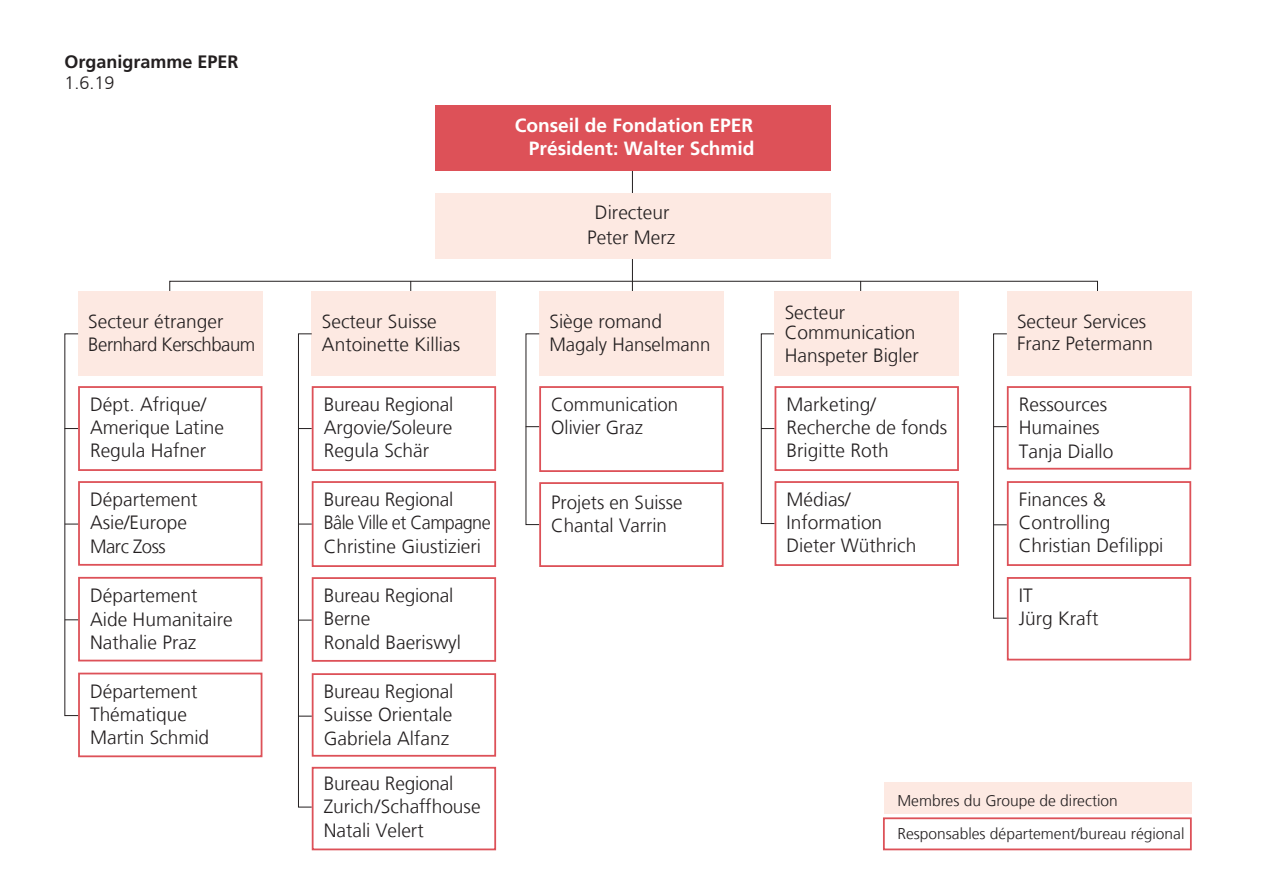
<style>
.page{position:relative;width:1263px;height:893px;background:#fff}
.page>*{position:absolute;margin:0;border:0;box-sizing:border-box;transform-origin:0 0}
.t1{font:300 19.2px/23px "Frutiger LT Com";color:#231f20}
.t2{font:700 19.2px/23px "Frutiger LT Com";color:#fff;text-align:right}
.t3{font:300 19.2px/23px "Frutiger LT Com";letter-spacing:-.025em;color:#231f20}
.t4{font:700 18px "Frutiger LT Com";color:#231f20}
.t5{font:300 18px "Frutiger LT Com";color:#231f20}
.t6{font:300 15.6px/33px "Frutiger LT Com";color:#231f20}
</style>
<div class="page">
<div style="left:884px;top:783px;width:307px;height:31px;background:#fde9e2"></div>
<div style="left:883px;top:817px;width:309px;height:33px;border:2px solid #dd5158"></div>
<div style="left:169px;top:281px;width:929px;height:14px;border:1px solid #231f20"></div>
<hr style="left:632px;top:128px;width:1px;height:153px;background:#231f20">
<div style="left:435px;top:193px;width:396px;height:65px;background:#fde9e2"></div>
<div style="left:435px;top:105px;width:396px;height:65px;background:#dd5158"></div>
<div style="left:1007px;top:291px;width:184px;height:85px;background:#fde9e2"></div>
<svg style="left:993px;top:333px;width:14px;height:286px"></svg>
<div style="left:1007px;top:386px;width:184px;height:84px;border:2px solid #dd5158"></div>
<div style="left:1007px;top:577px;width:184px;height:83px;border:2px solid #dd5158"></div>
<div style="left:761px;top:334px;width:14px;height:190px;border:1px solid #231f20"></div>
<div style="left:774px;top:291px;width:185px;height:85px;background:#fde9e2"></div>
<div style="left:774px;top:386px;width:185px;height:85px;border:2px solid #dd5158"></div>
<div style="left:774px;top:481px;width:185px;height:85px;border:2px solid #dd5158"></div>
<div style="left:1007px;top:481px;width:184px;height:85px;border:2px solid #dd5158"></div>
<div style="left:539px;top:291px;width:185px;height:85px;background:#fde9e2"></div>
<div style="left:539px;top:386px;width:185px;height:86px;border:2px solid #dd5158"></div>
<div style="left:539px;top:482px;width:185px;height:85px;border:2px solid #dd5158"></div>
<div style="left:312px;top:291px;width:184px;height:85px;background:#fde9e2"></div>
<div style="left:298px;top:334px;width:14px;height:473px;border:1px solid #231f20"></div>
<div style="left:312px;top:386px;width:184px;height:85px;border:2px solid #dd5158"></div>
<div style="left:312px;top:481px;width:184px;height:86px;border:2px solid #dd5158"></div>
<svg style="left:298px;top:524px;width:14px;height:1px"></svg>
<div style="left:312px;top:577px;width:184px;height:85px;border:2px solid #dd5158"></div>
<div style="left:312px;top:673px;width:184px;height:84px;border:2px solid #dd5158"></div>
<div style="left:312px;top:767px;width:184px;height:83px;border:2px solid #dd5158"></div>
<svg style="left:298px;top:620px;width:14px;height:1px"></svg>
<svg style="left:298px;top:716px;width:14px;height:1px"></svg>
<div style="left:78px;top:291px;width:184px;height:85px;background:#fde9e2"></div>
<div style="left:78px;top:386px;width:184px;height:85px;border:2px solid #dd5158"></div>
<div style="left:78px;top:481px;width:184px;height:85px;border:2px solid #dd5158"></div>
<div style="left:78px;top:577px;width:184px;height:84px;border:2px solid #dd5158"></div>
<div style="left:78px;top:673px;width:184px;height:84px;border:2px solid #dd5158"></div>
<svg style="left:65px;top:333px;width:14px;height:384px"></svg>
<p class="t4" style="left:65px;top:51px;width:176px">Organigramme EPER</p>
<p class="t5" style="left:65px;top:72px;width:52px">1.6.19</p>
<p class="t3" style="left:88px;top:310px;width:169px">Secteur étranger<br>Bernhard Kerschbaum</p>
<p class="t1" style="left:90px;top:393px;width:136px">Dépt. Afrique/<br>Amerique Latine<br>Regula Hafner</p>
<p class="t1" style="left:90px;top:488px;width:109px">Département</p>
<p class="t1" style="left:90px;top:511px;width:98px">Asie/Europe</p>
<p class="t3" style="left:90px;top:535px;width:77px">Marc Zoss</p>
<p class="t1" style="left:90px;top:584px;width:109px">Département</p>
<p class="t1" style="left:90px;top:608px;width:144px">Aide Humanitaire<br>Nathalie Praz</p>
<p class="t1" style="left:90px;top:680px;width:109px">Département</p>
<p class="t1" style="left:90px;top:703px;width:98px">Thématique</p>
<p class="t1" style="left:90px;top:726px;width:121px">Martin Schmid</p>
<p class="t2" style="left:515px;top:114px;width:241px">Conseil de Fondation EPER<br>Président: Walter Schmid</p>
<p class="t1" style="left:587px;top:200px;width:90px;line-height:24.5px;text-align:center">Directeur<br>Peter Merz</p>
<p class="t1" style="left:322px;top:310px;width:140px">Secteur Suisse<br>Antoinette Killias</p>
<p class="t1" style="left:324px;top:393px;width:131px;text-align:justify">Bureau Regional Argovie/Soleure Regula Schär</p>
<p class="t1" style="left:324px;top:488px;width:169px;line-height:23.4px">Bureau Regional<br>Bâle Ville et Campagne<br>Christine Giustizieri</p>
<p class="t1" style="left:324px;top:584px;width:139px;line-height:23.4px">Bureau Regional<br>Berne<br>Ronald Baeriswyl</p>
<p class="t1" style="left:324px;top:680px;width:131px;line-height:23.4px;text-align:justify">Bureau Regional Suisse Orientale Gabriela Alfanz</p>
<p class="t1" style="left:324px;top:771px;width:158px;line-height:23.4px">Bureau Regional<br>Zurich/Schaffhouse<br>Natali Velert</p>
<p class="t1" style="left:549px;top:310px;width:163px">Siège romand<br>Magaly Hanselmann</p>
<p class="t1" style="left:551px;top:393px;width:128px">Communication<br>Olivier Graz</p>
<p class="t1" style="left:551px;top:491px;width:133px">Projets en Suisse<br>Chantal Varrin</p>
<p class="t1" style="left:785px;top:302px;width:132px;line-height:20.5px">Secteur<br>Communication</p>
<p class="t1" style="left:785px;top:344px;width:136px">Hanspeter Bigler</p>
<p class="t1" style="left:786px;top:393px;width:162px">Marketing/<br>Recherche de fonds<br>Brigitte Roth</p>
<p class="t1" style="left:786px;top:488px;width:131px">Médias/<br>Information<br>Dieter Wüthrich</p>
<p class="t1" style="left:1019px;top:488px;width:146px">Finances &amp;<br>Controlling<br>Christian Defilippi</p>
<p class="t1" style="left:1017px;top:311px;width:137px;line-height:22px">Secteur Services<br>Franz Petermann</p>
<p class="t1" style="left:1019px;top:393px;width:96px;line-height:23.4px">Ressources<br>Humaines<br>Tanja Diallo</p>
<p class="t1" style="left:1019px;top:584px;width:81px">IT<br>Jürg Kraft</p>
<p class="t6" style="left:897px;top:784px;width:289px">Membres du Groupe de direction<br>Responsables département/bureau régional</p>
</div>
